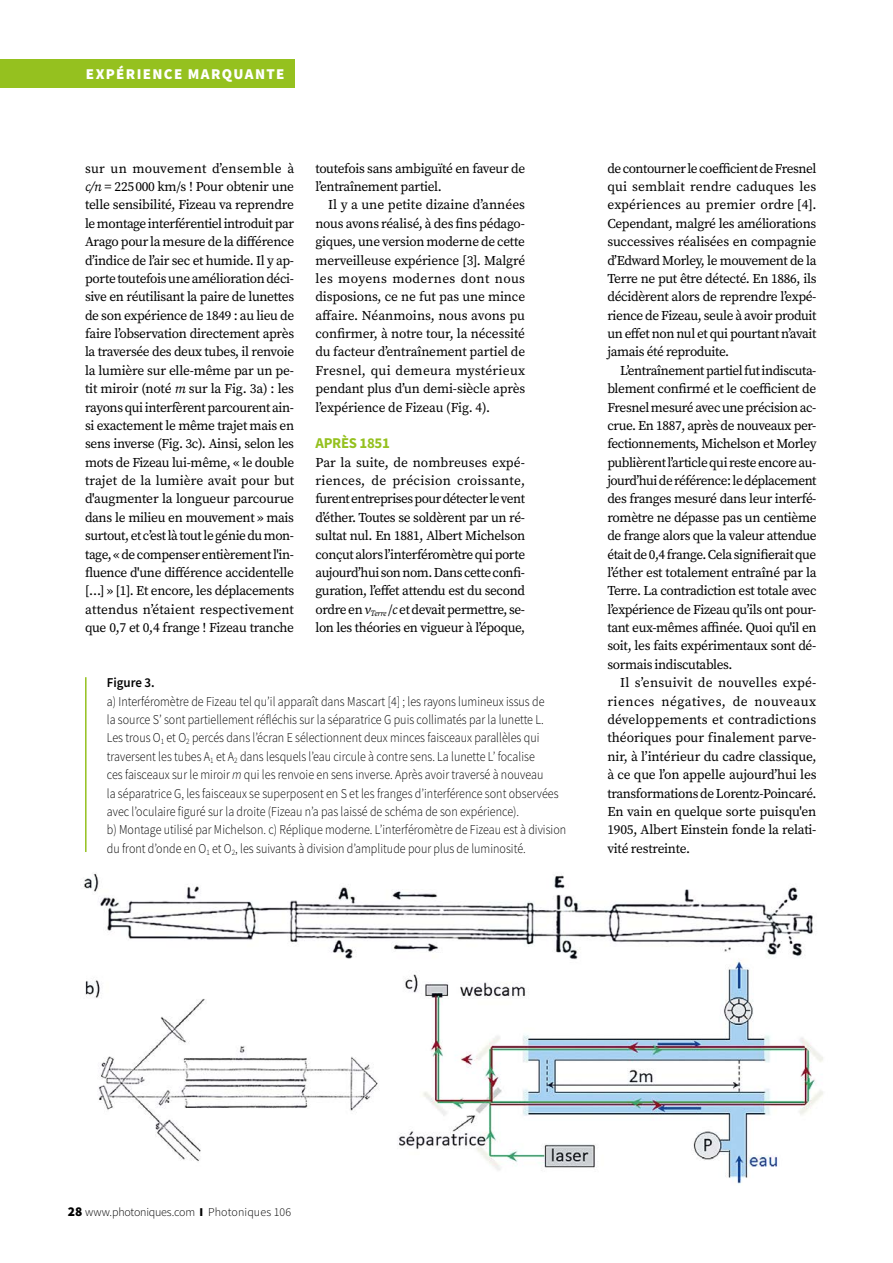
<style>
.page{position:relative;width:893px;height:1263px;background:#fff}
.page>*{position:absolute;margin:0;border:0;box-sizing:border-box;transform-origin:0 0}
.t1{font:900 15px "Source Sans Pro";letter-spacing:.09em;color:#fff}
.t2{font:700 15px "Source Sans Pro";letter-spacing:-.02em;color:#95c11f}
.t3{font:13.5px/18.3px "Source Serif Pro";letter-spacing:-.025em;color:#000;text-align:justify}
.t4{font:300 13.5px/18.3px "Source Sans Pro";color:#000;scale:.89 1}
.t5{font:600 13.5px "Source Sans Pro";color:#000;scale:.96 1}
.t6{font:300 12px "Source Sans Pro";color:#000}
.s1{font-style:italic}
.s2{font-weight:900;font-size:13.5px}
.s3{font-weight:900}
</style>
<div class="page">
<div style="left:0;top:60px;width:294px;height:28px;background:#95c11f"></div>
<img style="left:83px;top:873px;width:740px;height:311px">
<hr style="left:85px;top:677px;width:2px;height:175px;background:#95c11f">
<p class="t1" style="left:86px;top:64px;width:200px">EXPÉRIENCE MARQUANTE</p>
<p class="t3" style="left:85px;top:159px;width:211px">sur un mouvement d’ensemble à <span class="s1">c/n</span> = 225000 km/s ! Pour obtenir une telle sensibilité, Fizeau va reprendre le montage interférentiel introduit par Arago pour la mesure de la différence d’indice de l’air sec et humide. Il y ap&shy;porte toutefois une amélioration déci&shy;sive en réutilisant la paire de lunettes de son expérience de 1849 : au lieu de faire l’observation directement après la traversée des deux tubes, il renvoie la lumière sur elle-même par un pe&shy;tit miroir (noté <span class="s1">m</span> sur la Fig. 3a) : les rayons qui interfèrent parcourent ain&shy;si exactement le même trajet mais en sens inverse (Fig. 3c). Ainsi, selon les mots de Fizeau lui-même, « le double trajet de la lumière avait pour but d'augmenter la longueur parcourue dans le milieu en mouvement » mais surtout, et c’est là tout le génie du mon&shy;tage, « de compenser entièrement l'in&shy;fluence d'une différence accidentelle […] » [1]. Et encore, les déplacements attendus n’étaient respectivement que 0,7 et 0,4 frange ! Fizeau tranche</p>
<p class="t3" style="left:315px;top:159px;width:211px">toutefois sans ambiguïté en faveur de l’entraînement partiel.</p>
<p class="t3" style="left:315px;top:196px;width:211px;text-indent:13px">Il y a une petite dizaine d’années nous avons réalisé, à des fins pédago&shy;giques, une version moderne de cette merveilleuse expérience [3]. Malgré les moyens modernes dont nous disposions, ce ne fut pas une mince affaire. Néanmoins, nous avons pu confirmer, à notre tour, la nécessité du facteur d’entraînement partiel de Fresnel, qui demeura mystérieux pendant plus d’un demi-siècle après l’expérience de Fizeau (Fig. 4).</p>
<p class="t2" style="left:315px;top:433px;width:76px">APRÈS 1851</p>
<p class="t3" style="left:315px;top:453px;width:211px">Par la suite, de nombreuses expé&shy;riences, de précision croissante, furent entreprises pour détecter le vent d’éther. Toutes se soldèrent par un ré&shy;sultat nul. En 1881, Albert Michelson conçut alors l’interféromètre qui porte aujourd’hui son nom. Dans cette confi&shy;guration, l’effet attendu est du second ordre en ν<sub>Terre</sub> /<span class="s1">c</span> et devait permettre, se&shy;lon les théories en vigueur à l’époque,</p>
<p class="t5" style="left:107px;top:674px;width:52px">Figure 3.</p>
<p class="t4" style="left:107px;top:692px;width:518px">a) Interféromètre de Fizeau tel qu’il apparaît dans Mascart [4] ; les rayons lumineux issus de<br>la source S’ sont partiellement réfléchis sur la séparatrice G puis collimatés par la lunette L.<br>Les trous O<sub>1</sub> et O<sub>2</sub> percés dans l’écran E sélectionnent deux minces faisceaux parallèles qui traversent les tubes A<sub>1</sub> et A<sub>2</sub> dans lesquels l’eau circule à contre sens. La lunette L’ focalise<br>ces faisceaux sur le miroir <span class="s1">m</span> qui les renvoie en sens inverse. Après avoir traversé à nouveau<br>la séparatrice G, les faisceaux se superposent en S et les franges d’interférence sont observées avec l’oculaire figuré sur la droite (Fizeau n’a pas laissé de schéma de son expérience).<br>b) Montage utilisé par Michelson. c) Réplique moderne. L’interféromètre de Fizeau est à division du front d’onde en O<sub>1</sub> et O<sub>2</sub>, les suivants à division d’amplitude pour plus de luminosité.</p>
<p class="t3" style="left:607px;top:159px;width:211px">de contourner le coefficient de Fresnel qui semblait rendre caduques les expériences au premier ordre [4].<br>Cependant, malgré les améliorations successives réalisées en compagnie d’Edward Morley, le mouvement de la Terre ne put être détecté. En 1886, ils décidèrent alors de reprendre l’expé&shy;rience de Fizeau, seule à avoir produit un effet non nul et qui pourtant n’avait jamais été reproduite.</p>
<p class="t3" style="left:607px;top:361px;width:211px;text-indent:13px">L’entraînement partiel fut indiscuta&shy;blement confirmé et le coefficient de Fresnel mesuré avec une précision ac&shy;crue. En 1887, après de nouveaux per&shy;fectionnements, Michelson et Morley publièrent l’article qui reste encore au&shy;jourd’hui de référence: le déplacement des franges mesuré dans leur interfé&shy;romètre ne dépasse pas un centième de frange alors que la valeur attendue était de 0,4 frange. Cela signifierait que l’éther est totalement entraîné par la Terre. La contradiction est totale avec l’expérience de Fizeau qu’ils ont pour&shy;tant eux-mêmes affinée. Quoi qu'il en soit, les faits expérimentaux sont dé&shy;sormais indiscutables.</p>
<p class="t3" style="left:607px;top:674px;width:211px;text-indent:13px">Il s’ensuivit de nouvelles expé&shy;riences négatives, de nouveaux développements et contradictions théoriques pour finalement parve&shy;nir, à l’intérieur du cadre classique, à ce que l’on appelle aujourd’hui les transformations de Lorentz-Poincaré.<br>En vain en quelque sorte puisqu'en 1905, Albert Einstein fonde la relati&shy;vité restreinte.</p>
<p class="t6" style="left:68px;top:1205px;width:225px"><span class="s2">28</span> www.photoniques.com <span class="s3">I</span> Photoniques 106</p>
</div>
